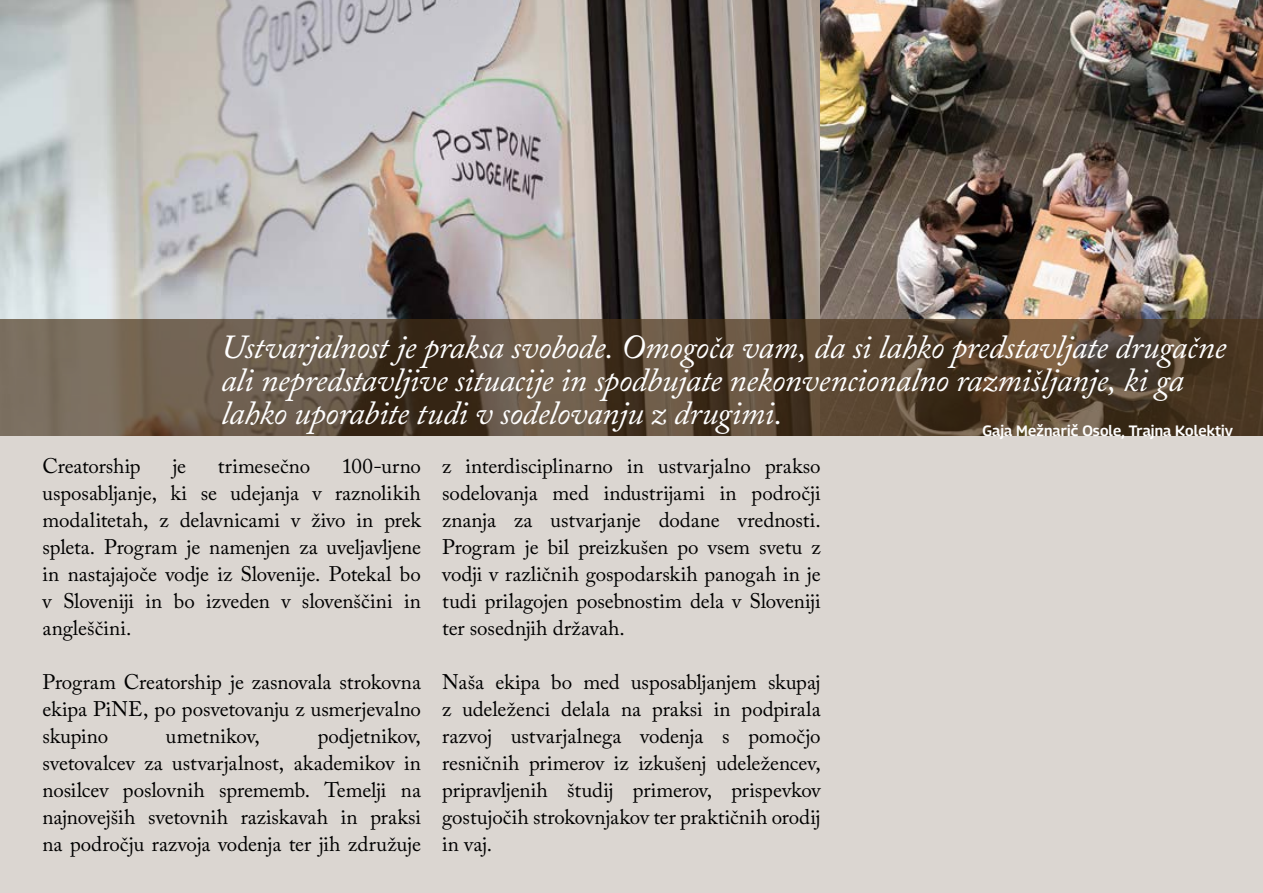
<style>
.page{position:relative;width:1263px;height:893px;background:#fff}
.page>*{position:absolute;margin:0;border:0;box-sizing:border-box;transform-origin:0 0}
.t1{font:italic 33.45px/33px "Adobe Caslon Pro";letter-spacing:-.015em;color:#fff}
.t2{font:21px/27px "Adobe Caslon Pro";letter-spacing:-.005em;color:#000;text-align:justify}
.t3{font:600 15px "Georama";letter-spacing:.01em;color:#fff}
</style>
<div class="page">
<div style="left:0;top:434px;width:1263px;height:459px;background:#dbd6d1"></div>
<img style="left:0;top:0;width:1263px;height:319px">
<svg style="left:0;top:319px;width:1263px;height:117px;background:#5c4b39"></svg>
<p class="t1" style="left:221px;top:330px;width:1006px">Ustvarjalnost je praksa svobode. Omogoča vam, da si lahko predstavljate drugačne ali nepredstavljive situacije in spodbujate nekonvencionalno razmišljanje, ki ga lahko uporabite tudi v sodelovanju z drugimi.</p>
<p class="t3" style="left:982px;top:420px;width:252px">Gaja Mežnarič Osole, Trajna Kolektiv</p>
<p class="t2" style="left:43px;top:452px;width:100px">Creatorship</p>
<p class="t2" style="left:172px;top:452px;width:15px">je</p>
<p class="t2" style="left:218px;top:452px;width:94px">trimesečno</p>
<p class="t2" style="left:43px;top:452px;width:380px;text-indent:299px">100-urno usposabljanje, ki se udejanja v raznolikih modalitetah, z delavnicami v živo in prek spleta. Program je namenjen za uveljavljene in nastajajoče vodje iz Slovenije. Potekal bo v Sloveniji in bo izveden v slovenščini in angleščini.</p>
<p class="t2" style="left:43px;top:668px;width:380px">Program Creatorship je zasnovala strokovna ekipa PiNE, po posvetovanju z usmerjevalno skupino</p>
<p class="t2" style="left:43px;top:722px;width:380px;text-indent:275px">podjetnikov, svetovalcev za ustvarjalnost, akademikov in nosilcev poslovnih sprememb. Temelji na najnovejših svetovnih raziskavah in praksi na področju razvoja vodenja ter jih združuje</p>
<p class="t2" style="left:166px;top:722px;width:95px">umetnikov,</p>
<p class="t2" style="left:442px;top:452px;width:380px">z interdisciplinarno in ustvarjalno prakso sodelovanja med industrijami in področji znanja za ustvarjanje dodane vrednosti.<br>Program je bil preizkušen po vsem svetu z vodji v različnih gospodarskih panogah in je tudi prilagojen posebnostim dela v Sloveniji ter sosednjih državah.</p>
<p class="t2" style="left:442px;top:668px;width:380px">Naša ekipa bo med usposabljanjem skupaj z udeleženci delala na praksi in podpirala razvoj ustvarjalnega vodenja s pomočjo resničnih primerov iz izkušenj udeležencev, pripravljenih študij primerov, prispevkov gostujočih strokovnjakov ter praktičnih orodij in vaj.</p>
</div>
